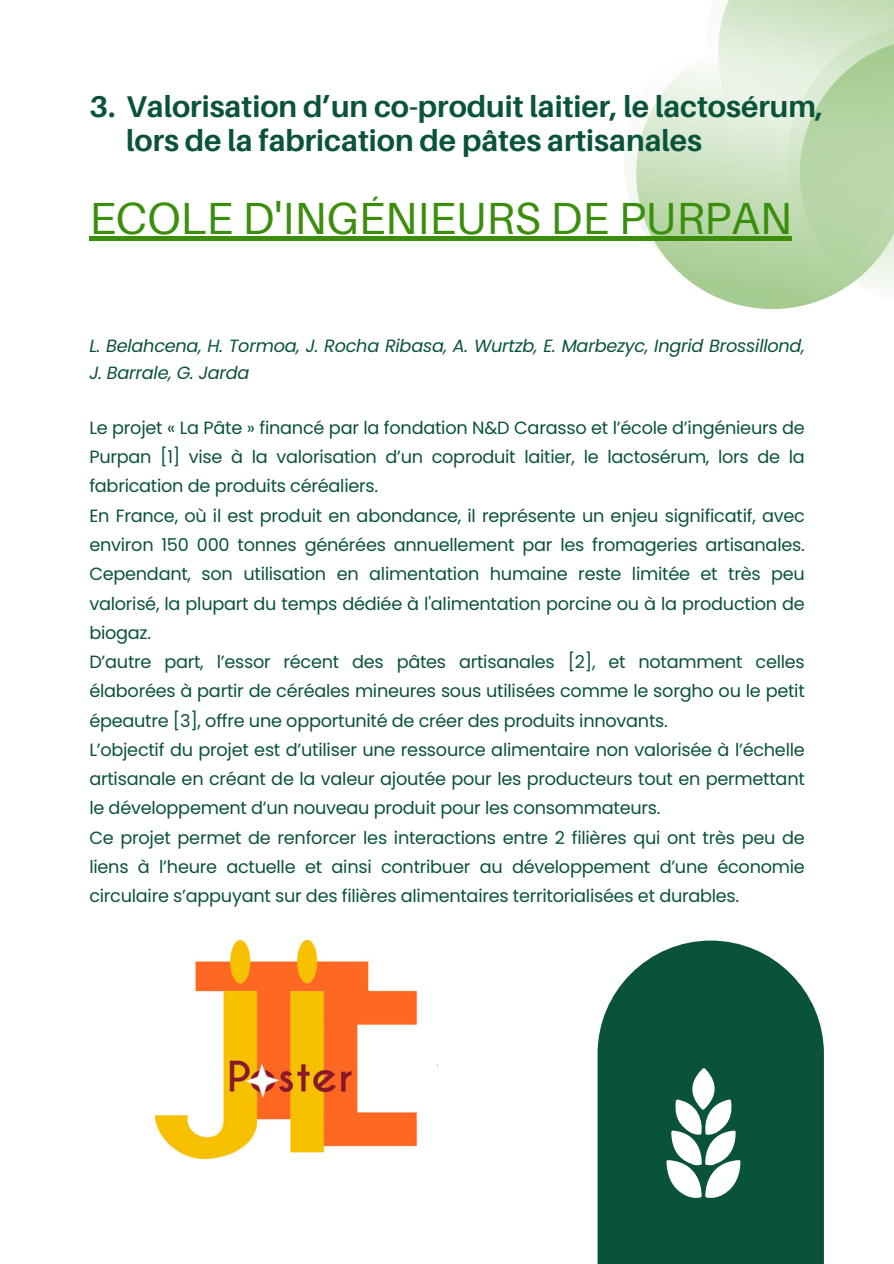
<style>
.page{position:relative;width:894px;height:1264px;background:#fff}
.page>*{position:absolute;margin:0;border:0;box-sizing:border-box;transform-origin:0 0}
.t1{font:45px "Aileron";color:#3a8e0b}
.t2{font:700 30px "Aileron";color:#0a533b}
.t3{font:17.7px/29.2px "Poppins";letter-spacing:-.015em;color:#0a533b}
.t4{font:italic 17.7px/27px "Poppins";letter-spacing:-.015em;color:#0a533b}
</style>
<div class="page">
<svg style="left:597px;top:940px;width:226px;height:323px;fill:#0a533b"></svg>
<div style="left:608px;top:951px;width:205px;height:312px;background:#0a533b"></div>
<svg style="left:623px;top:67px;width:82px;height:225px"></svg>
<svg style="left:705px;top:0;width:188px;height:309px;background:#c8dfbb"></svg>
<svg style="left:666px;top:1067px;width:74px;height:132px"></svg>
<hr style="left:89px;top:237px;width:703px;height:4px;background:#3a8e0b">
<img style="left:155px;top:940px;width:263px;height:218px">
<h2 class="t2" style="left:89px;top:88px;width:735px">3. Valorisation d’un co-produit laitier, le lactosérum,</h2>
<h2 class="t2" style="left:126px;top:122px;width:577px">lors de la fabrication de pâtes artisanales</h2>
<h1 class="t1" style="left:89px;top:191px;width:704px">ECOLE D'INGÉNIEURS DE PURPAN</h1>
<p class="t4" style="left:89px;top:332px;width:716px">L. Belahcena, H. Tormoa, J. Rocha Ribasa, A. Wurtzb, E. Marbezyc, Ingrid Brossillond,<br>J. Barrale, G. Jarda</p>
<p class="t3" style="left:89px;top:413px;width:716px">Le projet « La Pâte » financé par la fondation N&amp;D Carasso et l’école d’ingénieurs de Purpan [1] vise à la valorisation d’un coproduit laitier, le lactosérum, lors de la fabrication de produits céréaliers.<br>En France, où il est produit en abondance, il représente un enjeu significatif, avec environ 150 000 tonnes générées annuellement par les fromageries artisanales.<br>Cependant, son utilisation en alimentation humaine reste limitée et très peu valorisé, la plupart du temps dédiée à l'alimentation porcine ou à la production de biogaz.<br>D’autre part, l’essor récent des pâtes artisanales [2], et notamment celles élaborées à partir de céréales mineures sous utilisées comme le sorgho ou le petit épeautre [3], offre une opportunité de créer des produits innovants.<br>L’objectif du projet est d’utiliser une ressource alimentaire non valorisée à l’échelle artisanale en créant de la valeur ajoutée pour les producteurs tout en permettant le développement d’un nouveau produit pour les consommateurs.<br>Ce projet permet de renforcer les interactions entre 2 filières qui ont très peu de liens à l’heure actuelle et ainsi contribuer au développement d’une économie circulaire s’appuyant sur des filières alimentaires territorialisées et durables.</p>
</div>
